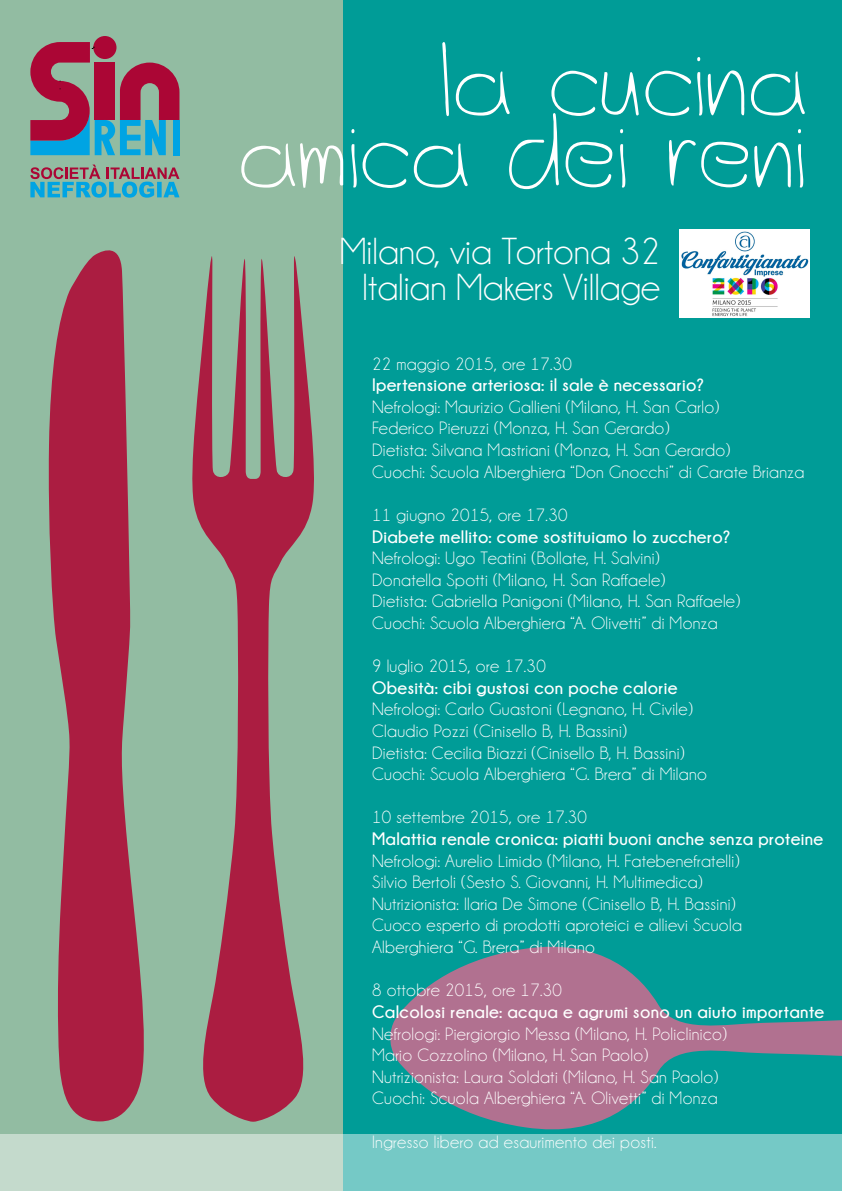
<style>
.page{position:relative;width:842px;height:1191px;background:#92bca2}
.page>*{position:absolute;margin:0;border:0;box-sizing:border-box;transform-origin:0 0}
.t1{font:125px "Ocean City Park";color:#fff}
.t2{font:38px/36px "Champagne&Limousines";color:#fff;text-align:center}
.t3{font:18px/21.6px "Champagne&Limousines";letter-spacing:.02em;color:#fff}
.t4{font:700 18px "Champagne&Limousines";letter-spacing:.02em;color:#fff}
</style>
<div class="page">
<div style="left:344px;top:0;width:498px;height:1191px;background:#009c97"></div>
<svg style="left:48px;top:250px;width:96px;height:871px;fill:#ab1d41"></svg>
<svg style="left:192px;top:256px;width:122px;height:865px"></svg>
<svg style="left:390px;top:946px;width:452px;height:184px;fill:#b17190"></svg>
<div style="left:93px;top:36px;width:23px;height:23px;background:#ab0635;border-radius:50%"></div>
<svg style="left:30px;top:42px;width:149px;height:113px"></svg>
<svg style="left:30px;top:165px;width:149px;height:33px"></svg>
<svg style="left:0;top:1134px;width:842px;height:57px;background:#95cfc8"></svg>
<img style="left:680px;top:230px;width:129px;height:87px">
<h1 class="t1" style="left:441px;top:39px;width:367px">La cucina</h1>
<h1 class="t1" style="left:238px;top:111px;width:570px">amica dei reni</h1>
<h2 class="t2" style="left:340px;top:234px;width:322px">Milano, via Tortona 32<br>Italian Makers Village</h2>
<p class="t3" style="left:372px;top:353px;width:201px">22 maggio 2015, ore 17.30</p>
<p class="t4" style="left:372px;top:375px;width:334px">Ipertensione arteriosa: il sale è necessario?</p>
<p class="t3" style="left:372px;top:396px;width:434px">Nefrologi: Maurizio Gallieni (Milano, H. San Carlo)<br>Federico Pieruzzi (Monza, H. San Gerardo)<br>Dietista: Silvana Mastriani (Monza, H. San Gerardo)<br>Cuochi: Scuola Alberghiera “Don Gnocchi” di Carate Brianza</p>
<p class="t3" style="left:372px;top:504px;width:197px">11 giugno 2015, ore 17.30</p>
<p class="t4" style="left:372px;top:526px;width:360px">Diabete mellito: come sostituiamo lo zucchero?</p>
<p class="t3" style="left:372px;top:547px;width:370px">Nefrologi: Ugo Teatini (Bollate, H. Salvini)<br>Donatella Spotti (Milano, H. San Raffaele)<br>Dietista: Gabriella Panigoni (Milano, H. San Raffaele)<br>Cuochi: Scuola Alberghiera “A. Olivetti” di Monza</p>
<p class="t3" style="left:372px;top:655px;width:175px">9 luglio 2015, ore 17.30</p>
<p class="t4" style="left:372px;top:677px;width:307px">Obesità: cibi gustosi con poche calorie</p>
<p class="t3" style="left:372px;top:698px;width:336px">Nefrologi: Carlo Guastoni (Legnano, H. Civile)<br>Claudio Pozzi (Cinisello B, H. Bassini)<br>Dietista: Cecilia Biazzi (Cinisello B, H. Bassini)<br>Cuochi: Scuola Alberghiera “G. Brera” di Milano</p>
<p class="t3" style="left:372px;top:806px;width:216px">10 settembre 2015, ore 17.30</p>
<p class="t4" style="left:372px;top:829px;width:453px">Malattia renale cronica: piatti buoni anche senza proteine</p>
<p class="t3" style="left:372px;top:850px;width:371px">Nefrologi: Aurelio Limido (Milano, H. Fatebenefratelli)<br>Silvio Bertoli (Sesto S. Giovanni, H. Multimedica)<br>Nutrizionista: Ilaria De Simone (Cinisello B, H. Bassini)<br>Cuoco esperto di prodotti aproteici e allievi Scuola Alberghiera “G. Brera” di Milano</p>
<p class="t3" style="left:372px;top:979px;width:191px">8 ottobre 2015, ore 17.30</p>
<p class="t4" style="left:372px;top:1001px;width:454px">Calcolosi renale: acqua e agrumi sono un aiuto importante</p>
<p class="t3" style="left:372px;top:1022px;width:357px">Nefrologi: Piergiorgio Messa (Milano, H. Policlinico)<br>Mario Cozzolino (Milano, H. San Paolo)<br>Nutrizionista: Laura Soldati (Milano, H. San Paolo)<br>Cuochi: Scuola Alberghiera “A. Olivetti” di Monza</p>
<p class="t3" style="left:372px;top:1130px;width:286px">Ingresso libero ad esaurimento dei posti.</p>
</div>
